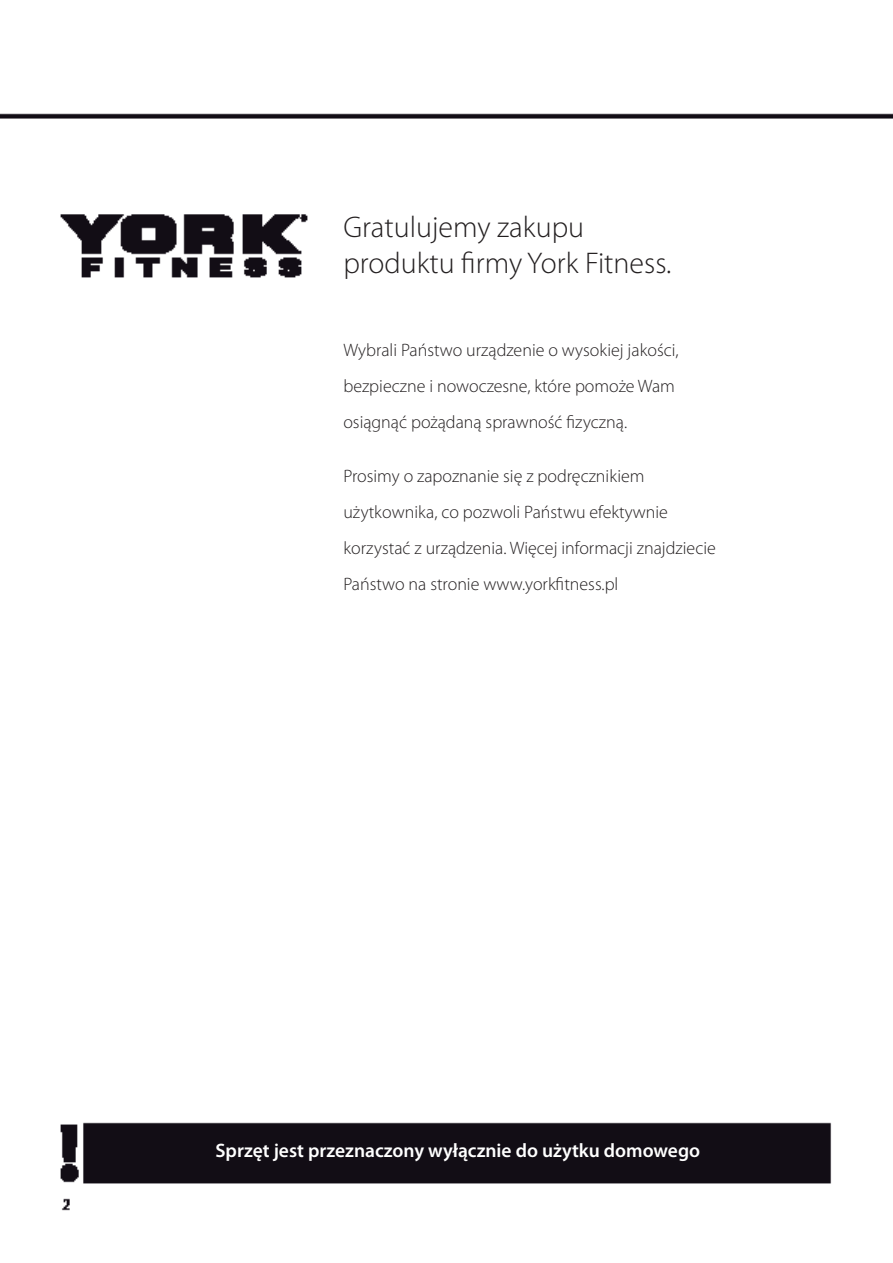
<style>
.page{position:relative;width:893px;height:1263px;background:#fff}
.page>*{position:absolute;margin:0;border:0;box-sizing:border-box;transform-origin:0 0}
.t1{font:300 30px/36px "Myriad Pro";color:#231f20}
.t2{font:600 19.5px "Myriad Pro";color:#fff}
.t3{font:300 18px/36px "Myriad Pro";color:#231f20}
</style>
<div class="page">
<img style="left:0;top:113px;width:893px;height:1098px">
<img style="left:0;top:601px;width:893px;height:587px">
<div style="left:38px;top:967px;width:217px;height:99px;background:#fff"></div>
<h1 class="t1" style="left:343px;top:212px;width:329px">Gratulujemy zakupu produktu firmy York Fitness.</h1>
<p class="t3" style="left:343px;top:334px;width:337px">Wybrali Państwo urządzenie o wysokiej jakości, bezpieczne i nowoczesne, które pomoże Wam osiągnąć pożądaną sprawność fizyczną.</p>
<p class="t3" style="left:343px;top:460px;width:374px">Prosimy o zapoznanie się z podręcznikiem użytkownika, co pozwoli Państwu efektywnie korzystać z urządzenia. Więcej informacji znajdziecie Państwo na stronie www.yorkfitness.pl</p>
<p class="t2" style="left:215px;top:1143px;width:486px">Sprzęt jest przeznaczony wyłącznie do użytku domowego</p>
</div>
